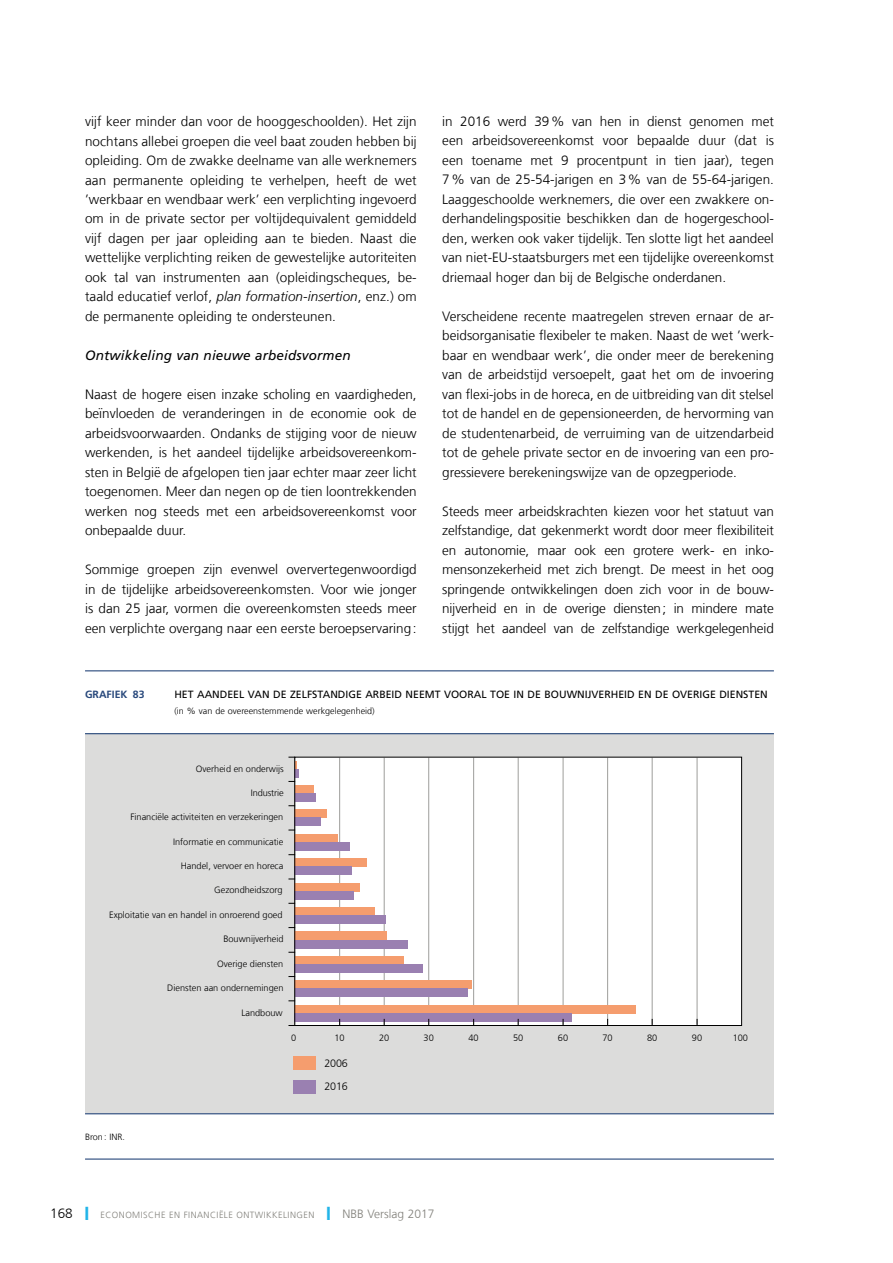
<style>
.page{position:relative;width:893px;height:1263px;background:#fff}
.page>*{position:absolute;margin:0;border:0;box-sizing:border-box;transform-origin:0 0}
.t1{font:300 13.5px/19.5px "Frutiger LT Com";color:#000;text-align:justify}
.t2{font:italic 13.5px "Frutiger LT Com";letter-spacing:.01em;color:#000}
.t3{font:300 12px "Frutiger LT Com";color:#81807a}
.t4{font:300 10.8px "Frutiger LT Com";letter-spacing:-.01em;color:#000}
.t5{font:10.5px "Frutiger LT Com";color:#000}
.t6{font:700 10.5px "Frutiger LT Com";color:#29497c}
.t7{font:300 9.15px "Frutiger LT Com";color:#000}
.t8{font:300 9px "Frutiger LT Com";color:#000}
.t9{font:300 9px "Frutiger LT Com";color:#81807a}
.s1{font-style:italic}
.s2{font-size:13.5px;color:#000}
.s3{color:#22b4e8}
</style>
<div class="page">
<div style="left:85px;top:734px;width:689px;height:380px;background:#dcdcdb"></div>
<hr style="left:85px;top:670px;width:689px;height:1px;background:#29497c">
<hr style="left:85px;top:733px;width:689px;height:1px;background:#29497c">
<hr style="left:85px;top:1113px;width:689px;height:1px;background:#29497c">
<hr style="left:85px;top:1158px;width:689px;height:2px;background:#29497c">
<div style="left:295px;top:757px;width:447px;height:268px;background:#fff"></div>
<hr style="left:697px;top:758px;width:1px;height:266px;background:#9e9e9b">
<hr style="left:652px;top:758px;width:1px;height:266px;background:#9e9e9b">
<hr style="left:607px;top:758px;width:1px;height:266px;background:#9e9e9b">
<hr style="left:563px;top:758px;width:1px;height:266px;background:#9e9e9b">
<hr style="left:518px;top:758px;width:1px;height:266px;background:#9e9e9b">
<hr style="left:473px;top:758px;width:1px;height:266px;background:#9e9e9b">
<hr style="left:428px;top:758px;width:1px;height:266px;background:#9e9e9b">
<hr style="left:384px;top:758px;width:1px;height:266px;background:#9e9e9b">
<hr style="left:339px;top:758px;width:1px;height:266px;background:#9e9e9b">
<div style="left:295px;top:1005px;width:341px;height:8px;background:#f59d6e"></div>
<div style="left:295px;top:1013px;width:277px;height:8px;background:#9a80b1"></div>
<div style="left:295px;top:980px;width:177px;height:9px;background:#f59d6e"></div>
<div style="left:295px;top:989px;width:172px;height:8px;background:#9a80b1"></div>
<div style="left:295px;top:956px;width:108px;height:8px;background:#f59d6e"></div>
<div style="left:295px;top:964px;width:128px;height:8px;background:#9a80b1"></div>
<div style="left:295px;top:932px;width:92px;height:8px;background:#f59d6e"></div>
<div style="left:295px;top:940px;width:113px;height:8px;background:#9a80b1"></div>
<div style="left:295px;top:907px;width:80px;height:8px;background:#f59d6e"></div>
<div style="left:295px;top:915px;width:91px;height:8px;background:#9a80b1"></div>
<div style="left:295px;top:883px;width:65px;height:8px;background:#f59d6e"></div>
<div style="left:295px;top:891px;width:59px;height:8px;background:#9a80b1"></div>
<div style="left:295px;top:859px;width:72px;height:8px;background:#f59d6e"></div>
<div style="left:295px;top:867px;width:57px;height:8px;background:#9a80b1"></div>
<div style="left:295px;top:834px;width:43px;height:8px;background:#f59d6e"></div>
<div style="left:295px;top:842px;width:55px;height:8px;background:#9a80b1"></div>
<div style="left:295px;top:810px;width:32px;height:8px;background:#f59d6e"></div>
<div style="left:295px;top:818px;width:26px;height:8px;background:#9a80b1"></div>
<div style="left:295px;top:785px;width:18px;height:8px;background:#f59d6e"></div>
<div style="left:295px;top:793px;width:20px;height:9px;background:#9a80b1"></div>
<svg style="left:288px;top:757px;width:11px;height:25px"></svg>
<div style="left:294px;top:1080px;width:22px;height:14px;background:#9a80b1"></div>
<div style="left:294px;top:1056px;width:22px;height:14px;background:#f59d6e"></div>
<div style="left:294px;top:757px;width:448px;height:269px;border:1px solid #000"></div>
<p class="t1" style="left:85px;top:111px;width:333px">vijf keer minder dan voor de hooggeschoolden). Het zijn nochtans allebei groepen die veel baat zouden hebben bij opleiding. Om de zwakke deelname van alle werknemers aan permanente opleiding te verhelpen, heeft de wet ’werkbaar en wendbaar werk’ een verplichting ingevoerd om in de private sector per voltijdequivalent gemiddeld vijf dagen per jaar opleiding aan te bieden. Naast die wettelijke verplichting reiken de gewestelijke autoriteiten ook tal van instrumenten aan (opleidingscheques, be&shy;taald educatief verlof, <span class="s1">plan formation-insertion</span>, enz.) om de permanente opleiding te ondersteunen.</p>
<p class="t2" style="left:85px;top:347px;width:267px">Ontwikkeling van nieuwe arbeidsvormen</p>
<p class="t1" style="left:85px;top:384px;width:333px">Naast de hogere eisen inzake scholing en vaardigheden, beïnvloeden de veranderingen in de economie ook de arbeidsvoorwaarden. Ondanks de stijging voor de nieuw werkenden, is het aandeel tijdelijke arbeidsovereenkom&shy;sten in België de afgelopen tien jaar echter maar zeer licht toegenomen. Meer dan negen op de tien loontrekkenden werken nog steeds met een arbeidsovereenkomst voor onbepaalde duur.</p>
<p class="t1" style="left:85px;top:560px;width:333px">Sommige groepen zijn evenwel oververtegenwoordigd in de tijdelijke arbeidsovereenkomsten. Voor wie jonger is dan 25 jaar, vormen die overeenkomsten steeds meer een verplichte overgang naar een eerste beroepservaring:</p>
<p class="t1" style="left:442px;top:111px;width:333px">in 2016 werd 39% van hen in dienst genomen met een arbeidsovereenkomst voor bepaalde duur (dat is een toename met 9 procentpunt in tien jaar), tegen 7% van de 25-54-jarigen en 3% van de 55-64-jarigen.<br>Laaggeschoolde werknemers, die over een zwakkere on&shy;derhandelingspositie beschikken dan de hogergeschool&shy;den, werken ook vaker tijdelijk. Ten slotte ligt het aandeel van niet-EU-staatsburgers met een tijdelijke overeenkomst driemaal hoger dan bij de Belgische onderdanen.</p>
<p class="t1" style="left:442px;top:306px;width:333px">Verscheidene recente maatregelen streven ernaar de ar&shy;beidsorganisatie flexibeler te maken. Naast de wet ’werk&shy;baar en wendbaar werk’, die onder meer de berekening van de arbeidstijd versoepelt, gaat het om de invoering van flexi-jobs in de horeca, en de uitbreiding van dit stelsel tot de handel en de gepensioneerden, de hervorming van de studentenarbeid, de verruiming van de uitzendarbeid tot de gehele private sector en de invoering van een pro&shy;gressievere berekeningswijze van de opzegperiode.</p>
<p class="t1" style="left:442px;top:501px;width:333px">Steeds meer arbeidskrachten kiezen voor het statuut van zelfstandige, dat gekenmerkt wordt door meer flexibiliteit en autonomie, maar ook een grotere werk- en inko&shy;mensonzekerheid met zich brengt. De meest in het oog springende ontwikkelingen doen zich voor in de bouw&shy;nijverheid en in de overige diensten; in mindere mate stijgt het aandeel van de zelfstandige werkgelegenheid</p>
<p class="t6" style="left:85px;top:688px;width:20px">GRAFIEK</p>
<p class="t6" style="left:133px;top:688px;width:13px">83</p>
<p class="t5" style="left:174px;top:688px;width:595px">HET AANDEEL VAN DE ZELFSTANDIGE ARBEID NEEMT VOORAL TOE IN DE BOUWNIJVERHEID EN DE OVERIGE DIENSTEN</p>
<p class="t8" style="left:174px;top:705px;width:202px">(in % van de overeenstemmende werkgelegenheid)</p>
<p class="t7" style="left:196px;top:763px;width:89px">Overheid en onderwijs</p>
<p class="t7" style="left:251px;top:787px;width:34px">Industrie</p>
<p class="t7" style="left:130px;top:811px;width:154px">Financiële activiteiten en verzekeringen</p>
<p class="t7" style="left:173px;top:836px;width:112px">Informatie en communicatie</p>
<p class="t7" style="left:181px;top:860px;width:104px">Handel, vervoer en horeca</p>
<p class="t7" style="left:214px;top:884px;width:70px">Gezondheidszorg</p>
<p class="t7" style="left:109px;top:909px;width:175px">Exploitatie van en handel in onroerend goed</p>
<p class="t7" style="left:223px;top:933px;width:62px">Bouwnijverheid</p>
<p class="t7" style="left:217px;top:958px;width:67px">Overige diensten</p>
<p class="t7" style="left:167px;top:982px;width:118px">Diensten aan ondernemingen</p>
<p class="t8" style="left:85px;top:1131px;width:41px">Bron: INR.</p>
<p class="t7" style="left:241px;top:1007px;width:43px">Landbouw</p>
<p class="t7" style="left:291px;top:1032px;width:7px">0</p>
<p class="t7" style="left:335px;top:1032px;width:12px">10</p>
<p class="t7" style="left:379px;top:1032px;width:12px">20</p>
<p class="t7" style="left:424px;top:1032px;width:12px">30</p>
<p class="t7" style="left:468px;top:1032px;width:12px">40</p>
<p class="t7" style="left:513px;top:1032px;width:12px">50</p>
<p class="t7" style="left:558px;top:1032px;width:12px">60</p>
<p class="t7" style="left:602px;top:1032px;width:12px">70</p>
<p class="t7" style="left:647px;top:1032px;width:12px">80</p>
<p class="t7" style="left:692px;top:1032px;width:12px">90</p>
<p class="t7" style="left:733px;top:1032px;width:17px">100</p>
<p class="t4" style="left:324px;top:1056px;width:25px">2006</p>
<p class="t4" style="left:324px;top:1080px;width:25px">2016</p>
<p class="t9" style="left:50px;top:1209px;width:63px"><span class="s2">168</span> <span class="s3">❙</span> Economische</p>
<p class="t9" style="left:169px;top:1209px;width:21px">en financi</p>
<p class="t9" style="left:219px;top:1209px;width:25px">ële ontwikkelingen</p>
<p class="t3" style="left:327px;top:1206px;width:109px"><span class="s3">❙</span> NBB Verslag 2017</p>
</div>
